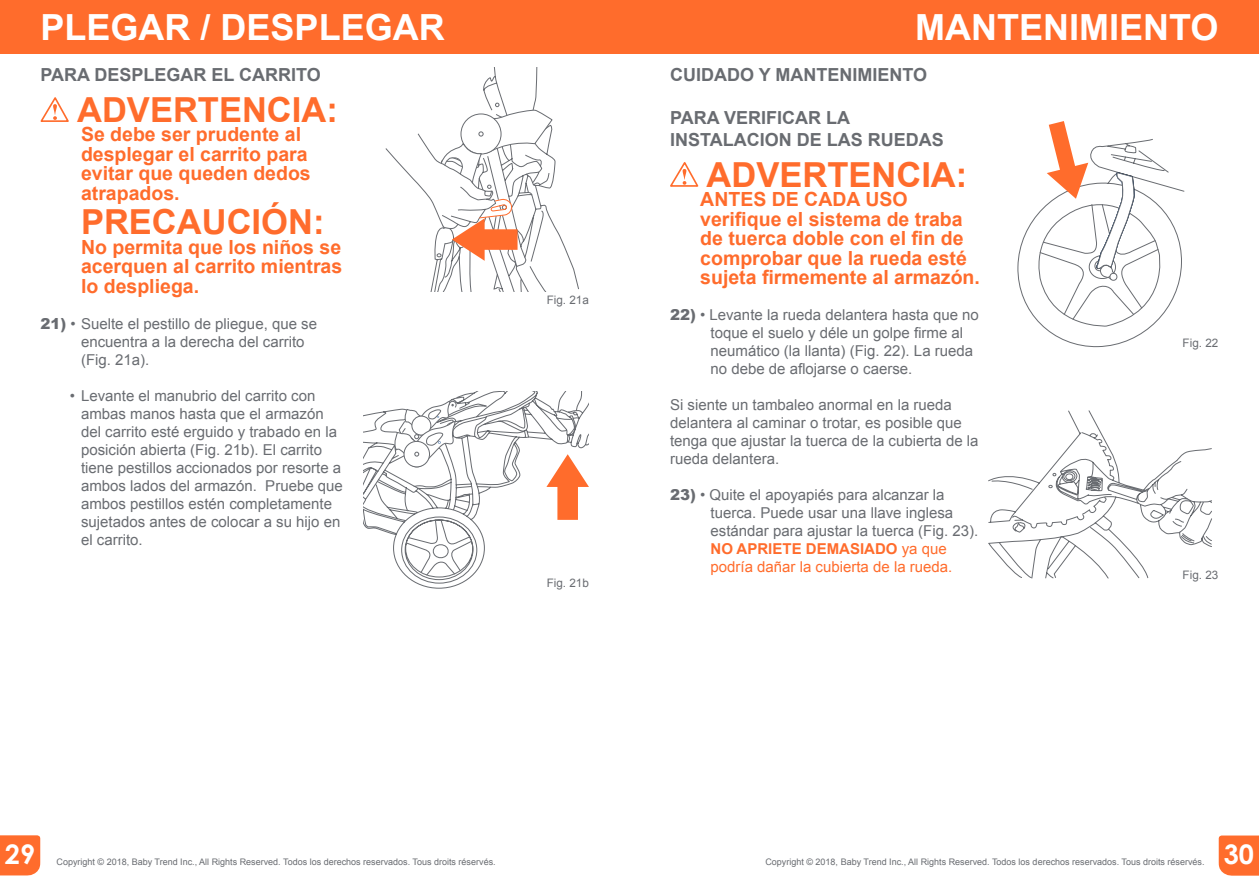
<style>
.page{position:relative;width:1259px;height:893px;background:#fff}
.page>*{position:absolute;margin:0;border:0;box-sizing:border-box;transform-origin:0 0}
.t1{font:700 36px "Arial";color:#fff}
.t2{font:700 34.5px "Arial";color:#ff6c2c}
.t3{font:700 27px "Century Gothic";color:#fff}
.t4{font:700 19.5px/19.5px "Arial";color:#ff6c2c}
.t5{font:700 18px/21.6px "Arial";color:#696c71}
.t6{font:15px/18px "Arial";color:#696c71}
.t7{font:11.7px "Arial";color:#696c71}
.t8{font:9px "Arial";color:#696c71}
.s1{font-weight:900}
.s2{font-weight:700;color:#ff6c2c}
.s3{color:#ff6c2c}
</style>
<div class="page">
<svg style="left:1218px;top:835px;width:41px;height:41px;background:#ff7438"></svg>
<div style="left:627px;top:0;width:632px;height:54px;background:#ff6c2c"></div>
<div style="left:0;top:835px;width:40px;height:41px;background:#ff6c2c"></div>
<div style="left:0;top:0;width:633px;height:54px;background:#ff6c2c"></div>
<svg style="left:40px;top:97px;width:29px;height:25px"></svg>
<svg style="left:385px;top:68px;width:194px;height:223px"></svg>
<svg style="left:363px;top:391px;width:226px;height:198px"></svg>
<svg style="left:670px;top:162px;width:29px;height:25px"></svg>
<svg style="left:988px;top:410px;width:224px;height:169px"></svg>
<svg style="left:1017px;top:121px;width:168px;height:227px"></svg>
<h1 class="t1" style="left:40px;top:8px;width:406px">PLEGAR / DESPLEGAR</h1>
<p class="t5" style="left:40px;top:64px;width:282px">PARA DESPLEGAR EL CARRITO</p>
<h2 class="t2" style="left:77px;top:90px;width:262px">ADVERTENCIA:</h2>
<h3 class="t4" style="left:81px;top:125px;width:231px">Se debe ser prudente al desplegar el carrito para evitar que queden dedos atrapados.</h3>
<h2 class="t2" style="left:81px;top:203px;width:245px">PRECAUCIÓN:</h2>
<h3 class="t4" style="left:81px;top:237px;width:263px;text-align:justify">No permita que los niños se acerquen al carrito mientras lo despliega.</h3>
<p class="t6" style="left:81px;top:315px;width:237px;text-indent:-40px"><span class="s1">21)</span> • Suelte el pestillo de pliegue, que se encuentra a la derecha del carrito (Fig. 21a).</p>
<p class="t6" style="left:81px;top:387px;width:263px;text-indent:-11px">• Levante el manubrio del carrito con ambas manos hasta que el armazón del carrito esté erguido y trabado en la posición abierta (Fig. 21b). El carrito tiene pestillos accionados por resorte a ambos lados del armazón. Pruebe que ambos pestillos estén completamente sujetados antes de colocar a su hijo en el carrito.</p>
<p class="t7" style="left:547px;top:293px;width:44px">Fig. 21a</p>
<p class="t7" style="left:547px;top:575px;width:44px">Fig. 21b</p>
<h1 class="t1" style="left:915px;top:8px;width:305px">MANTENIMIENTO</h1>
<p class="t5" style="left:670px;top:64px;width:259px">CUIDADO Y MANTENIMIENTO</p>
<p class="t5" style="left:670px;top:107px;width:275px">PARA VERIFICAR LA<br>INSTALACION DE LAS RUEDAS</p>
<h2 class="t2" style="left:706px;top:155px;width:262px">ADVERTENCIA:</h2>
<h3 class="t4" style="left:700px;top:190px;width:281px">ANTES DE CADA USO verifique el sistema de traba de tuerca doble con el fin de comprobar que la rueda esté sujeta firmemente al armazón.</h3>
<p class="t6" style="left:710px;top:306px;width:270px;text-indent:-40px"><span class="s1">22)</span> • Levante la rueda delantera hasta que no toque el suelo y déle un golpe firme al neumático (la llanta) (Fig. 22). La rueda no debe de aflojarse o caerse.</p>
<p class="t6" style="left:670px;top:396px;width:310px">Si siente un tambaleo anormal en la rueda delantera al caminar o trotar, es posible que tenga que ajustar la tuerca de la cubierta de la rueda delantera.</p>
<p class="t6" style="left:710px;top:486px;width:269px;text-indent:-40px"><span class="s1">23)</span> • Quite el apoyapiés para alcanzar la tuerca. Puede usar una llave inglesa estándar para ajustar la tuerca (Fig. 23).<br><span class="s2">NO APRIETE DEMASIADO</span> <span class="s3">ya que podría dañar la cubierta de la rueda.</span></p>
<p class="t7" style="left:1182px;top:335px;width:37px">Fig. 22</p>
<p class="t7" style="left:1182px;top:567px;width:37px">Fig. 23</p>
<h3 class="t3" style="left:5px;top:837px;width:32px">29</h3>
<p class="t8" style="left:57px;top:856px;width:441px">Copyright © 2018, Baby Trend Inc., All Rights Reserved. Todos los derechos reservados. Tous droits réservés.</p>
<p class="t8" style="left:765px;top:856px;width:441px">Copyright © 2018, Baby Trend Inc., All Rights Reserved. Todos los derechos reservados. Tous droits réservés.</p>
<h3 class="t3" style="left:1223px;top:837px;width:32px">30</h3>
</div>
